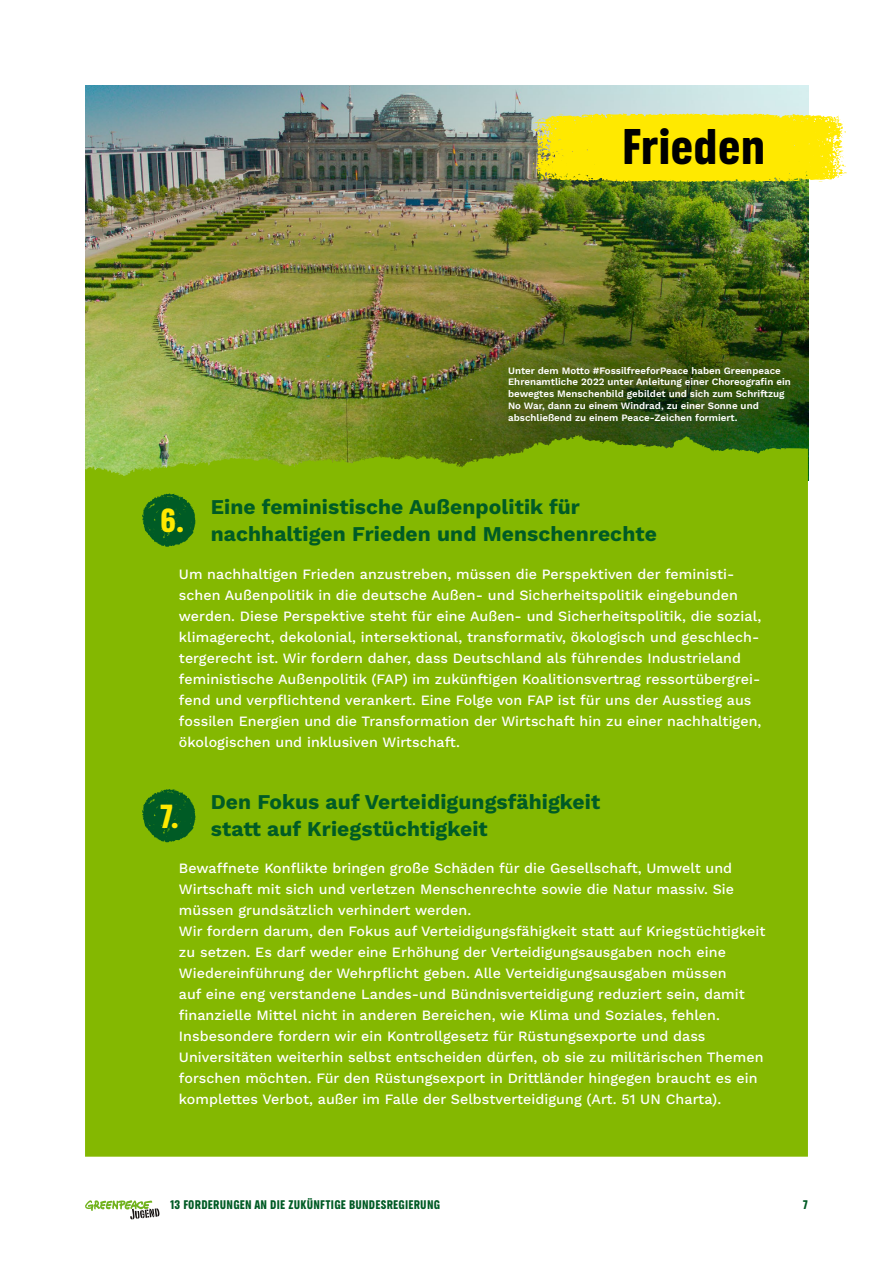
<style>
.page{position:relative;width:893px;height:1263px;background:#fff}
.page>*{position:absolute;margin:0;border:0;box-sizing:border-box;transform-origin:0 0}
.t1{font:700 45px "Greenpeace Sans";color:#000}
.t2{font:700 30px "Greenpeace Sans";color:#ffe900}
.t3{font:700 21px/27px "Work Sans";letter-spacing:.005em;color:#005b25}
.t4{font:500 14.25px/21px "Work Sans";letter-spacing:.005em;color:#fff}
.t5{font:700 11.25px "Greenpeace Sans";letter-spacing:.02em;color:#005b25}
.t6{font:600 9.75px/11.7px "Work Sans";color:#fff}
</style>
<div class="page">
<svg style="left:85px;top:1200px;width:74px;height:19px"></svg>
<img style="left:85px;top:85px;width:723px;height:350px">
<div style="left:85px;top:435px;width:723px;height:722px;background:#84b801"></div>
<svg style="left:531px;top:113px;width:316px;height:69px;background:#f6e414"></svg>
<svg style="left:142px;top:493px;width:54px;height:54px;background:#24741b"></svg>
<svg style="left:142px;top:789px;width:54px;height:53px;background:#22731b"></svg>
<h1 class="t1" style="left:622px;top:112px;width:145px">Frieden</h1>
<p class="t6" style="left:508px;top:364px;width:284px">Unter dem Motto #FossilfreeforPeace haben Greenpeace Ehrenamtliche 2022 unter Anleitung einer Choreografin ein bewegtes Menschenbild gebildet und sich zum Schriftzug No War, dann zu einem Windrad, zu einer Sonne und abschließend zu einem Peace-Zeichen formiert.</p>
<h2 class="t2" style="left:161px;top:497px;width:25px">6.</h2>
<h3 class="t3" style="left:211px;top:493px;width:448px">Eine feministische Außenpolitik für nachhaltigen Frieden und Menschenrechte</h3>
<p class="t4" style="left:179px;top:563px;width:584px">Um nachhaltigen Frieden anzustreben, müssen die Perspektiven der feministi&shy;schen Außenpolitik in die deutsche Außen- und Sicherheitspolitik eingebunden werden. Diese Perspektive steht für eine Außen- und Sicherheitspolitik, die sozial, klimagerecht, dekolonial, intersektional, transformativ, ökologisch und geschlech&shy;tergerecht ist. Wir fordern daher, dass Deutschland als führendes Industrieland feministische Außenpolitik (FAP) im zukünftigen Koalitionsvertrag ressortübergrei&shy;fend und verpflichtend verankert. Eine Folge von FAP ist für uns der Ausstieg aus fossilen Energien und die Transformation der Wirtschaft hin zu einer nachhaltigen, ökologischen und inklusiven Wirtschaft.</p>
<h2 class="t2" style="left:161px;top:793px;width:20px">7.</h2>
<h3 class="t3" style="left:211px;top:787px;width:391px">Den Fokus auf Verteidigungsfähigkeit statt auf Kriegstüchtigkeit</h3>
<p class="t4" style="left:179px;top:857px;width:588px">Bewaffnete Konflikte bringen große Schäden für die Gesellschaft, Umwelt und Wirtschaft mit sich und verletzen Menschenrechte sowie die Natur massiv. Sie müssen grundsätzlich verhindert werden.<br>Wir fordern darum, den Fokus auf Verteidigungsfähigkeit statt auf Kriegstüchtigkeit zu setzen. Es darf weder eine Erhöhung der Verteidigungsausgaben noch eine Wiedereinführung der Wehrpflicht geben. Alle Verteidigungsausgaben müssen<br>auf eine eng verstandene Landes-und Bündnisverteidigung reduziert sein, damit finanzielle Mittel nicht in anderen Bereichen, wie Klima und Soziales, fehlen.<br>Insbesondere fordern wir ein Kontrollgesetz für Rüstungsexporte und dass Universitäten weiterhin selbst entscheiden dürfen, ob sie zu militärischen Themen forschen möchten. Für den Rüstungsexport in Drittländer hingegen braucht es ein komplettes Verbot, außer im Falle der Selbstverteidigung (Art. 51 UN Charta).</p>
<p class="t5" style="left:170px;top:1196px;width:271px">13 FORDERUNGEN AN DIE ZUKÜNFTIGE BUNDESREGIERUNG</p>
<p class="t5" style="left:803px;top:1196px;width:6px">7</p>
</div>
